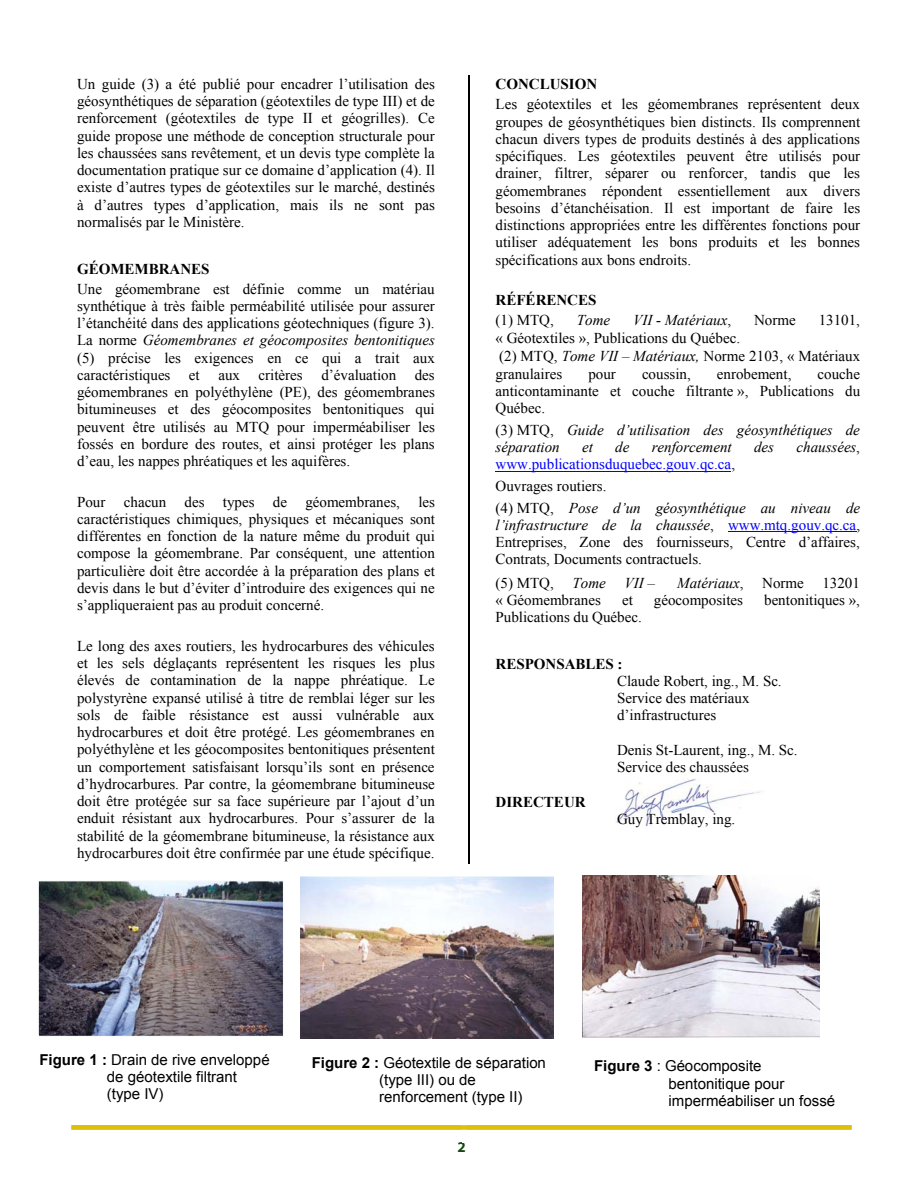
<style>
.page{position:relative;width:918px;height:1188px;background:#fff}
.page>*{position:absolute;margin:0;border:0;box-sizing:border-box;transform-origin:0 0}
.t1{font:15px/17.2px "Times New Roman";color:#000;text-align:justify}
.t2{font:15px/17.2px "Arial";color:#000}
.t3{font:italic 15px/17.2px "Times New Roman";color:#000}
.t4{font:15px/21.6px "Times New Roman";color:#00f}
.t5{font:700 15px/20.1px "Times New Roman";color:#000}
.t6{font:700 15px "Myriad Pro";color:#174913}
.s1{font-weight:700}
.s2{font-style:italic}
.s3{font-weight:400}
.s4{font-style:normal}
.s5{color:#000}
.s6{font-style:italic;color:#000}
.s7{color:#00f}
</style>
<div class="page">
<div style="left:71px;top:1125px;width:781px;height:5px;background:#dfc008"></div>
<img style="left:301px;top:876px;width:252px;height:163px">
<img style="left:40px;top:882px;width:242px;height:153px">
<div style="left:38px;top:880px;width:246px;height:157px;border:1px solid #f8f8f8"></div>
<img style="left:582px;top:875px;width:238px;height:163px">
<img style="left:616px;top:779px;width:148px;height:48px">
<hr style="left:496px;top:471px;width:235px;height:1px;background:#00f">
<hr style="left:728px;top:532px;width:128px;height:1px;background:#00f">
<hr style="left:468px;top:75px;width:1px;height:789px;background:#000">
<p class="t1" style="left:77px;top:75px;width:360px">Un guide (3) a été publié pour encadrer l’utilisation des géosynthétiques de séparation (géotextiles de type III) et de renforcement (géotextiles de type II et géogrilles). Ce guide propose une méthode de conception structurale pour les chaussées sans revêtement, et un devis type complète la documentation pratique sur ce domaine d’application (4). Il existe d’autres types de géotextiles sur le marché, destinés à d’autres types d’application, mais ils ne sont pas normalisés par le Ministère.</p>
<p class="t1" style="left:77px;top:259px;width:359px;line-height:20px"><span class="s1">GÉOMEMBRANES<br></span>Une géomembrane est définie comme un matériau</p>
<p class="t1" style="left:77px;top:297px;width:360px">synthétique à très faible perméabilité utilisée pour assurer l’étanchéité dans des applications géotechniques (figure 3).<br>La norme <span class="s2">Géomembranes et géocomposites bentonitiques </span>(5) précise les exigences en ce qui a trait aux caractéristiques et aux critères d’évaluation des géomembranes en polyéthylène (PE), des géomembranes bitumineuses et des géocomposites bentonitiques qui peuvent être utilisés au MTQ pour imperméabiliser les fossés en bordure des routes, et ainsi protéger les plans d’eau, les nappes phréatiques et les aquifères.</p>
<p class="t1" style="left:77px;top:493px;width:360px">Pour chacun des types de géomembranes, les caractéristiques chimiques, physiques et mécaniques sont différentes en fonction de la nature même du produit qui compose la géomembrane. Par conséquent, une attention particulière doit être accordée à la préparation des plans et devis dans le but d’éviter d’introduire des exigences qui ne s’appliqueraient pas au produit concerné.</p>
<p class="t1" style="left:77px;top:637px;width:359px">Le long des axes routiers, les hydrocarbures des véhicules et les sels déglaçants représentent les risques les plus élevés de contamination de la nappe phréatique. Le polystyrène expansé utilisé à titre de remblai léger sur les sols de faible résistance est aussi vulnérable aux hydrocarbures et doit être protégé. Les géomembranes en polyéthylène et les géocomposites bentonitiques présentent un comportement satisfaisant lorsqu’ils sont en présence d’hydrocarbures. Par contre, la géomembrane bitumineuse doit être protégée sur sa face supérieure par l’ajout d’un enduit résistant aux hydrocarbures. Pour s’assurer de la stabilité de la géomembrane bitumineuse, la résistance aux hydrocarbures doit être confirmée par une étude spécifique.</p>
<p class="t1" style="left:496px;top:74px;width:366px;line-height:20.1px"><span class="s1">CONCLUSION<br></span>Les géotextiles et les géomembranes représentent deux</p>
<p class="t1" style="left:496px;top:113px;width:366px">groupes de géosynthétiques bien distincts. Ils comprennent chacun divers types de produits destinés à des applications spécifiques. Les géotextiles peuvent être utilisés pour drainer, filtrer, séparer ou renforcer, tandis que les géomembranes répondent essentiellement aux divers besoins d’étanchéisation. Il est important de faire les distinctions appropriées entre les différentes fonctions pour utiliser adéquatement les bons produits et les bonnes spécifications aux bons endroits.</p>
<p class="t5" style="left:496px;top:290px;width:102px">RÉFÉRENCES <span class="s3">(1) MTQ,</span></p>
<p class="t3" style="left:577px;top:311px;width:35px">Tome</p>
<p class="t3" style="left:633px;top:311px;width:99px">VII - Matériaux<span class="s4">,</span></p>
<p class="t1" style="left:754px;top:312px;width:43px">Norme</p>
<p class="t1" style="left:819px;top:312px;width:43px">13101,</p>
<p class="t1" style="left:496px;top:328px;width:366px;line-height:18.8px">« Géotextiles », Publications du Québec.<br>(2) MTQ, <span class="s2">Tome VII – Matériaux,</span> Norme 2103, « Matériaux</p>
<p class="t1" style="left:496px;top:365px;width:68px">granulaires</p>
<p class="t1" style="left:588px;top:365px;width:29px">pour</p>
<p class="t1" style="left:642px;top:365px;width:50px">coussin,</p>
<p class="t1" style="left:717px;top:365px;width:76px">enrobement,</p>
<p class="t1" style="left:496px;top:365px;width:366px;text-indent:322px">couche anticontaminante et couche filtrante », Publications du Québec.</p>
<p class="t3" style="left:496px;top:421px;width:366px"><span class="s4">(3) MTQ,</span> Guide d’utilisation des géosynthétiques de séparation</p>
<p class="t3" style="left:582px;top:438px;width:12px">et</p>
<p class="t3" style="left:615px;top:438px;width:16px">de</p>
<p class="t3" style="left:652px;top:438px;width:82px">renforcement</p>
<p class="t3" style="left:754px;top:438px;width:22px">des</p>
<p class="t3" style="left:796px;top:438px;width:65px">chaussées<span class="s4">,</span></p>
<p class="t4" style="left:496px;top:453px;width:366px">www.publicationsduquebec.gouv.qc.ca<span class="s5">,<br>Ouvrages routiers.<br>(4) MTQ,</span> <span class="s6">Pose d’un géosynthétique au niveau de</span></p>
<p class="t1" style="left:496px;top:516px;width:366px"><span class="s2">l’infrastructure de la chaussée</span>, <span class="s7">www.mtq.gouv.qc.ca</span>, Entreprises, Zone des fournisseurs, Centre d’affaires, Contrats, Documents contractuels.</p>
<p class="t3" style="left:496px;top:574px;width:161px"><span class="s4">(5) MTQ,</span> Tome VII –</p>
<p class="t1" style="left:677px;top:574px;width:184px"><span class="s2">Matériaux</span>, Norme 13201</p>
<p class="t1" style="left:496px;top:591px;width:107px">« Géomembranes</p>
<p class="t1" style="left:622px;top:591px;width:12px">et</p>
<p class="t1" style="left:654px;top:591px;width:91px">géocomposites</p>
<p class="t1" style="left:764px;top:591px;width:97px">bentonitiques »,</p>
<p class="t1" style="left:496px;top:608px;width:148px">Publications du Québec.</p>
<p class="t1" style="left:617px;top:655px;width:166px;text-align:left;text-indent:-122px"><span class="s1">RESPONSABLES :<br></span>Claude Robert, ing., M. Sc.<br>Service des matériaux d’infrastructures</p>
<p class="t1" style="left:617px;top:741px;width:182px">Denis St-Laurent, ing., M. Sc.<br>Service des chaussées</p>
<p class="t5" style="left:496px;top:791px;width:92px">DIRECTEUR</p>
<p class="t1" style="left:617px;top:810px;width:120px">Guy Tremblay, ing.</p>
<p class="t2" style="left:107px;top:1051px;width:164px;text-indent:-67px"><span class="s1">Figure 1 :</span> Drain de rive enveloppé de géotextile filtrant (type IV)</p>
<p class="t2" style="left:669px;top:1058px;width:168px;text-indent:-74px"><span class="s1">Figure 3</span> : Géocomposite bentonitique pour imperméabiliser un fossé</p>
<p class="t2" style="left:379px;top:1054px;width:168px;text-indent:-67px"><span class="s1">Figure 2 :</span> Géotextile de séparation (type III) ou de renforcement (type II)</p>
<p class="t6" style="left:457px;top:1138px;width:10px">2</p>
</div>
